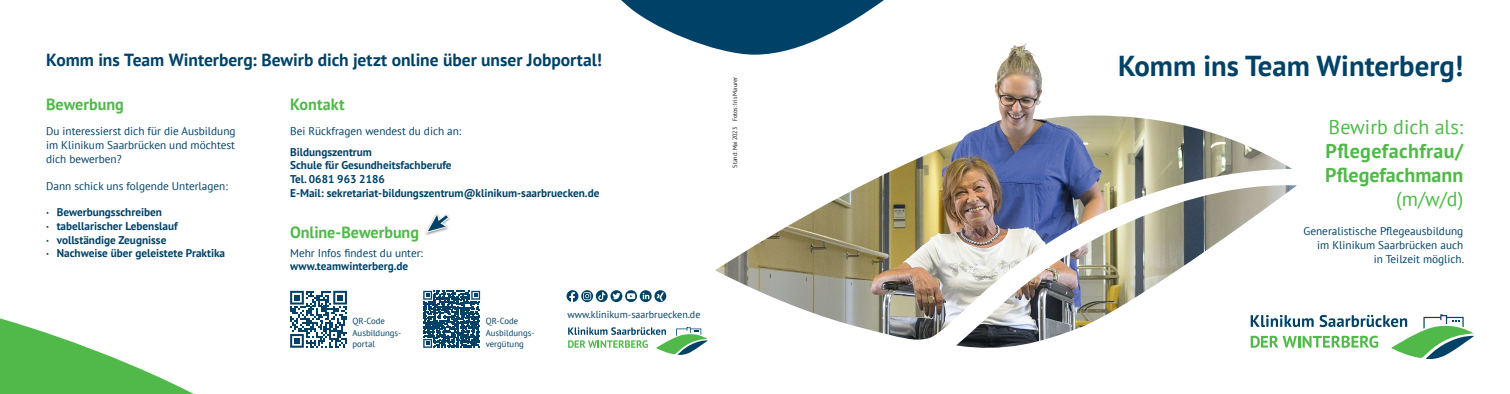
<style>
.page{position:relative;width:1510px;height:394px;background:#fff}
.page>*{position:absolute;margin:0;border:0;box-sizing:border-box;transform-origin:0 0}
.t1{font:700 28.75px "PT Sans";color:#004267}
.t2{font:700 20px/24px "PT Sans";letter-spacing:.005em;color:#50b949}
.t3{font:20px "PT Sans";color:#50b949}
.t4{font:700 17.5px "PT Sans";letter-spacing:-.005em;color:#004267}
.t5{font:700 16.25px "PT Sans";color:#50b949}
.t6{font:11.25px/13.8px "PT Sans";color:#004267;text-align:justify}
.t7{font:700 11.25px/13.8px "PT Sans";color:#004267}
.t8{font:10px "PT Sans";color:#004267}
.t9{font:8.75px/11.2px "PT Sans";color:#004267}
.t10{font:6.25px "PT Sans";letter-spacing:-.01em;color:#121617;scale:.95 1}
.s1{font-family:"Helvetica Neue";font-weight:400;font-size:8.75px}
</style>
<div class="page">
<svg style="left:1296px;top:314px;width:177px;height:45px"></svg>
<img style="left:715px;top:151px;width:581px;height:197px">
<svg style="left:568px;top:326px;width:140px;height:29px"></svg>
<svg style="left:581px;top:290px;width:12px;height:12px"></svg>
<svg style="left:583px;top:292px;width:8px;height:8px"></svg>
<svg style="left:596px;top:290px;width:12px;height:12px"></svg>
<svg style="left:598px;top:292px;width:7px;height:8px"></svg>
<svg style="left:610px;top:290px;width:12px;height:12px"></svg>
<svg style="left:612px;top:292px;width:8px;height:7px"></svg>
<svg style="left:625px;top:290px;width:12px;height:12px"></svg>
<svg style="left:627px;top:293px;width:8px;height:6px"></svg>
<svg style="left:640px;top:290px;width:11px;height:12px"></svg>
<svg style="left:642px;top:292px;width:7px;height:7px"></svg>
<svg style="left:654px;top:290px;width:12px;height:12px"></svg>
<svg style="left:656px;top:292px;width:8px;height:8px"></svg>
<svg style="left:566px;top:290px;width:12px;height:12px"></svg>
<svg style="left:569px;top:292px;width:6px;height:10px"></svg>
<img style="left:935px;top:43px;width:324px;height:108px">
<svg style="left:621px;top:0;width:263px;height:55px"></svg>
<svg style="left:0;top:318px;width:192px;height:75px"></svg>
<div style="left:423px;top:211px;width:28px;height:25px;background:#121617;opacity:.5"></div>
<svg style="left:425px;top:211px;width:25px;height:22px"></svg>
<svg style="left:423px;top:290px;width:57px;height:57px"></svg>
<svg style="left:290px;top:290px;width:57px;height:57px"></svg>
<h3 class="t4" style="left:46px;top:48px;width:557px">Komm ins Team Winterberg: Bewirb dich jetzt online über unser Jobportal!</h3>
<h1 class="t1" style="left:1118px;top:47px;width:347px">Komm ins Team Winterberg!</h1>
<h2 class="t3" style="left:1328px;top:114px;width:136px">Bewirb dich als:</h2>
<h2 class="t2" style="left:1325px;top:139px;width:139px">Pflegefachfrau/<br>Pflegefachmann</h2>
<h2 class="t3" style="left:1396px;top:186px;width:69px">(m/w/d)</h2>
<p class="t6" style="left:1303px;top:224px;width:162px;text-align:right">Generalistische Pflegeausbildung im Klinikum Saarbrücken auch<br>in Teilzeit möglich.</p>
<p class="t10" style="left:731px;top:167px;width:97px;rotate:-90deg">Stand: Mai 2023 Fotos: Iris Maurer</p>
<h3 class="t5" style="left:46px;top:93px;width:79px">Bewerbung</h3>
<p class="t6" style="left:46px;top:124px;width:191px">Du interessierst dich für die Ausbildung im Klinikum Saarbrücken und möchtest dich bewerben?</p>
<p class="t6" style="left:46px;top:179px;width:183px">Dann schick uns folgende Unterlagen:</p>
<p class="t7" style="left:46px;top:205px;width:117px"><span class="s1">•</span> Bewerbungsschreiben</p>
<p class="t7" style="left:46px;top:218px;width:133px"><span class="s1">•</span> tabellarischer Lebenslauf</p>
<p class="t7" style="left:46px;top:232px;width:122px"><span class="s1">•</span> vollständige Zeugnisse</p>
<p class="t7" style="left:46px;top:246px;width:181px"><span class="s1">•</span> Nachweise über geleistete Praktika</p>
<h3 class="t5" style="left:290px;top:93px;width:56px">Kontakt</h3>
<p class="t6" style="left:290px;top:124px;width:173px">Bei Rückfragen wendest du dich an:</p>
<p class="t7" style="left:290px;top:144px;width:311px">Bildungszentrum<br>Schule für Gesundheitsfachberufe<br>Tel. 0681 963 2186<br>E-Mail: sekretariat-bildungszentrum@klinikum-saarbruecken.de</p>
<h3 class="t5" style="left:290px;top:221px;width:130px">Online-Bewerbung</h3>
<p class="t6" style="left:290px;top:245px;width:134px">Mehr Infos findest du unter:</p>
<p class="t7" style="left:290px;top:259px;width:120px">www.teamwinterberg.de</p>
<p class="t9" style="left:352px;top:315px;width:50px">QR-Code<br>Ausbildungs&shy;portal</p>
<p class="t9" style="left:486px;top:315px;width:50px">QR-Code<br>Ausbildungs&shy;vergütung</p>
<p class="t8" style="left:567px;top:308px;width:135px">www.klinikum-saarbruecken.de</p>
</div>
